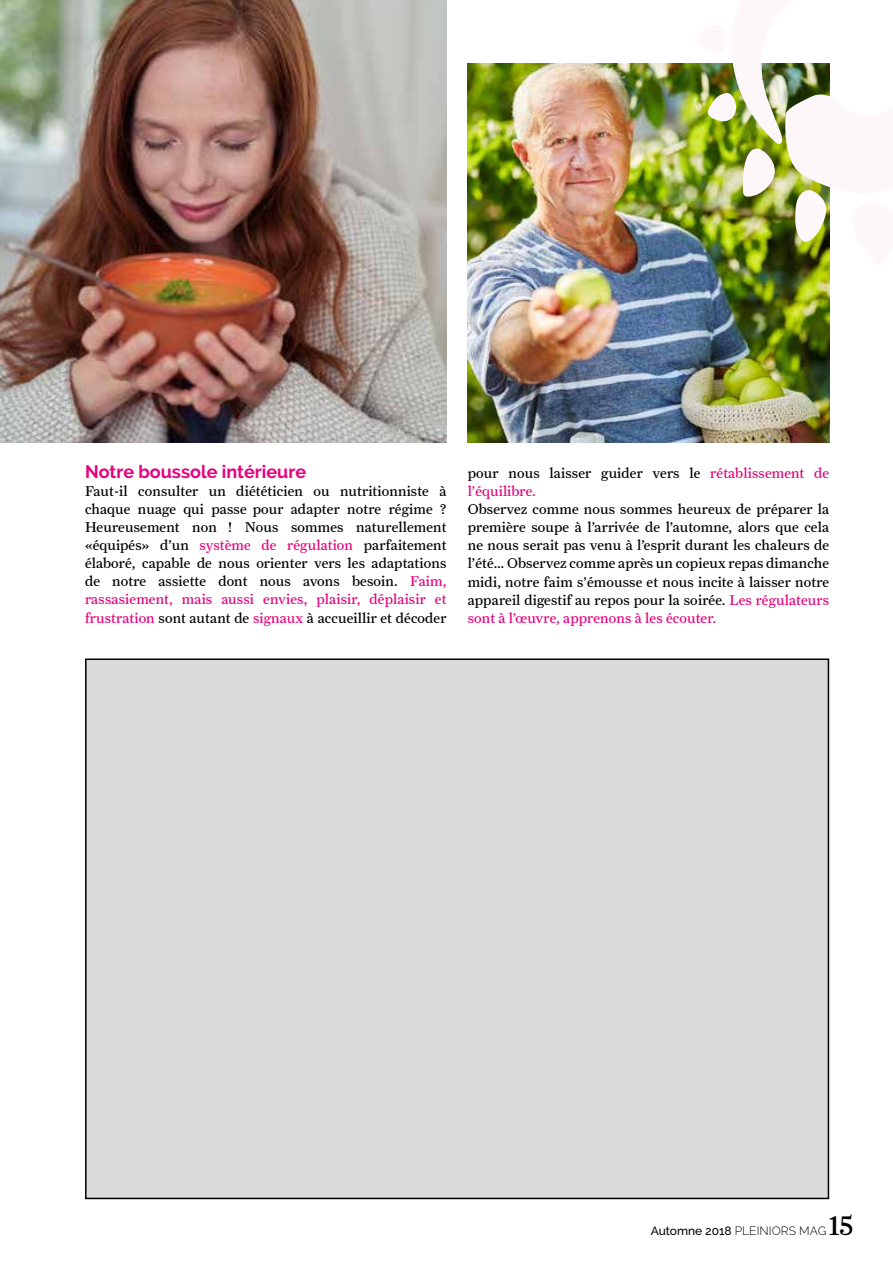
<style>
.page{position:relative;width:893px;height:1263px;background:#fff}
.page>*{position:absolute;margin:0;border:0;box-sizing:border-box;transform-origin:0 0}
.t1{font:27px "Farnham Text Regular LF";color:#000}
.t2{font:700 18px "Raleway";color:#e6007d}
.t3{font:14.25px/18px "Farnham Text Regular LF";letter-spacing:.01em;color:#000;text-align:justify}
.t4{font:14.25px/18px "Farnham Text Regular LF";letter-spacing:.01em;color:#e6007d}
.t5{font:300 12px "Raleway";color:#000}
.s1{color:#e6007d}
.s2{color:#000}
.s3{font-weight:500}
</style>
<div class="page">
<img style="left:468px;top:64px;width:361px;height:378px">
<img style="left:0;top:0;width:446px;height:442px">
<img style="left:696px;top:63px;width:134px;height:208px">
<div style="left:86px;top:659px;width:742px;height:539px;background:#dadada"></div>
<p class="t2" style="left:85px;top:462px;width:223px">Notre boussole intérieure</p>
<p class="t3" style="left:85px;top:482px;width:363px">Faut-il consulter un diététicien ou nutritionniste à chaque nuage qui passe pour adapter notre régime ?<br>Heureusement non ! Nous sommes naturellement «équipés» d’un <span class="s1">système de régulation</span> parfaitement élaboré, capable de nous orienter vers les adaptations de notre assiette dont nous avons besoin. <span class="s1">Faim, rassasiement, mais aussi envies, plaisir, déplaisir et frustration</span> sont autant de <span class="s1">signaux</span> à accueillir et décoder</p>
<p class="t4" style="left:468px;top:464px;width:363px"><span class="s2">pour nous laisser guider vers le</span> rétablissement de l’équilibre.</p>
<p class="t3" style="left:468px;top:500px;width:363px">Observez comme nous sommes heureux de préparer la première soupe à l’arrivée de l’automne, alors que cela ne nous serait pas venu à l’esprit durant les chaleurs de l’été… Observez comme après un copieux repas dimanche midi, notre faim s’émousse et nous incite à laisser notre appareil digestif au repos pour la soirée. <span class="s1">Les régulateurs sont à l’œuvre, apprenons à les écouter.</span></p>
<p class="t5" style="left:651px;top:1224px;width:177px"><span class="s3">Automne 2018</span> PLEINIORS MAG</p>
<h1 class="t1" style="left:829px;top:1210px;width:25px">15</h1>
</div>
